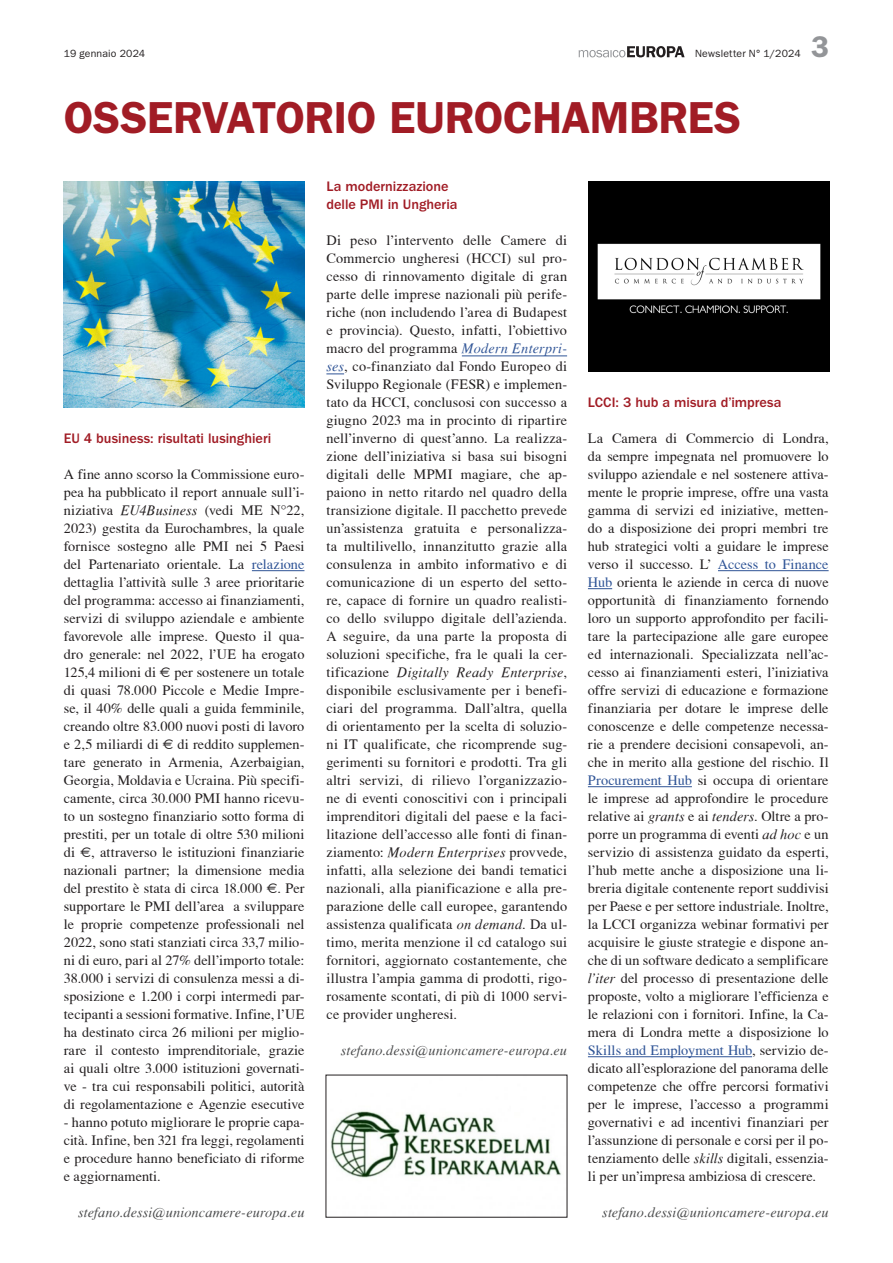
<style>
.page{position:relative;width:893px;height:1263px;background:#fff}
.page>*{position:absolute;margin:0;border:0;box-sizing:border-box;transform-origin:0 0}
.Titel_30{font:600 45px "ITC Franklin Gothic Std";letter-spacing:-.01em;color:#a11c25}
.t1{font:600 30px "ITC Franklin Gothic Std";color:#939598}
.Grundschrift{font:14.25px/18px "T Acc LAD";letter-spacing:.01em;color:#231f20;text-align:justify}
.Autor{font:14.25px "T Acc LAD Italic";letter-spacing:.01em;color:#4b4c4d}
.Zwischentitel{font:500 14.25px/18px "ITC Franklin Gothic Std";color:#a11c25}
.t2{font:10.5px "ITC Franklin Gothic Std";letter-spacing:.015em;color:#231f20}
.s1{font-family:"T Acc LAD Italic"}
.s2{color:#2f5496}
.s3{font-family:"Euro Sans"}
.s4{font-family:"T Acc LAD Italic";color:#2f5496}
</style>
<div class="page">
<svg style="left:579px;top:46px;width:106px;height:11px"></svg>
<hr style="left:462px;top:356px;width:105px;height:1px;background:#2f5496">
<svg style="left:326px;top:374px;width:18px;height:1px"></svg>
<hr style="left:252px;top:570px;width:52px;height:1px;background:#2f5496">
<hr style="left:718px;top:570px;width:111px;height:1px;background:#2f5496">
<svg style="left:588px;top:588px;width:24px;height:1px"></svg>
<hr style="left:588px;top:786px;width:104px;height:1px;background:#2f5496">
<hr style="left:588px;top:1056px;width:164px;height:1px;background:#2f5496">
<img style="left:64px;top:181px;width:241px;height:226px">
<img style="left:331px;top:1111px;width:230px;height:67px">
<div style="left:588px;top:181px;width:241px;height:190px;background:#000"></div>
<img style="left:597px;top:243px;width:224px;height:71px">
<p class="t2" style="left:64px;top:48px;width:83px">19 gennaio 2024</p>
<p class="t2" style="left:695px;top:48px;width:107px">Newsletter N° 1/2024</p>
<h2 class="t1" style="left:811px;top:29px;width:19px">3</h2>
<p class="Titel_30" style="left:64px;top:91px;width:679px">OSSERVATORIO EUROCHAMBRES</p>
<p class="Zwischentitel" style="left:64px;top:429px;width:209px">EU 4 business: risultati lusinghieri</p>
<p class="Grundschrift" style="left:64px;top:465px;width:242px">A fine anno scorso la Commissione euro&shy;pea ha pubblicato il report annuale sull’i&shy;niziativa <span class="s1">EU4Business</span> (vedi ME N°22, 2023) gestita da Eurochambres, la quale fornisce sostegno alle PMI nei 5 Paesi del Partenariato orientale. La <span class="s2">relazione </span>dettaglia l’attività sulle 3 aree prioritarie del programma: accesso ai finanziamenti, servizi di sviluppo aziendale e ambiente favorevole alle imprese. Questo il qua&shy;dro generale: nel 2022, l’UE ha erogato 125,4 milioni di <span class="s3">E</span> per sostenere un totale di quasi 78.000 Piccole e Medie Impre&shy;se, il 40% delle quali a guida femminile, creando oltre 83.000 nuovi posti di lavoro e 2,5 miliardi di <span class="s3">E</span> di reddito supplemen&shy;tare generato in Armenia, Azerbaigian, Georgia, Moldavia e Ucraina. Più specifi&shy;camente, circa 30.000 PMI hanno ricevu&shy;to un sostegno finanziario sotto forma di prestiti, per un totale di oltre 530 milioni di <span class="s3">E</span>, attraverso le istituzioni finanziarie nazionali partner; la dimensione media del prestito è stata di circa 18.000 <span class="s3">E</span>. Per supportare le PMI dell’area a sviluppare le proprie competenze professionali nel 2022, sono stati stanziati circa 33,7 milio&shy;ni di euro, pari al 27% dell’importo totale:<br>38.000 i servizi di consulenza messi a di&shy;sposizione e 1.200 i corpi intermedi par&shy;tecipanti a sessioni formative. Infine, l’UE ha destinato circa 26 milioni per miglio&shy;rare il contesto imprenditoriale, grazie ai quali oltre 3.000 istituzioni governati&shy;ve - tra cui responsabili politici, autorità di regolamentazione e Agenzie esecutive</p>
<p class="Grundschrift" style="left:64px;top:1113px;width:242px">- hanno potuto migliorare le proprie capa&shy;cità. Infine, ben 321 fra leggi, regolamenti e procedure hanno beneficiato di riforme e aggiornamenti.</p>
<p class="Autor" style="left:78px;top:1204px;width:228px">stefano.dessi@unioncamere-europa.eu</p>
<p class="Zwischentitel" style="left:326px;top:177px;width:133px">La modernizzazione delle PMI in Ungheria</p>
<p class="Grundschrift" style="left:326px;top:231px;width:242px">Di peso l’intervento delle Camere di Commercio ungheresi (HCCI) sul pro&shy;cesso di rinnovamento digitale di gran parte delle imprese nazionali più perife&shy;riche (non includendo l’area di Budapest e provincia). Questo, infatti, l’obiettivo macro del programma <span class="s4">Modern Enterpri&shy;ses</span>, co-finanziato dal Fondo Europeo di Sviluppo Regionale (FESR) e implemen&shy;tato da HCCI, conclusosi con successo a giugno 2023 ma in procinto di ripartire nell’inverno di quest’anno. La realizza&shy;zione dell’iniziativa si basa sui bisogni digitali delle MPMI magiare, che ap&shy;paiono in netto ritardo nel quadro della transizione digitale. Il pacchetto prevede un’assistenza gratuita e personalizza&shy;ta multilivello, innanzitutto grazie alla consulenza in ambito informativo e di comunicazione di un esperto del setto&shy;re, capace di fornire un quadro realisti&shy;co dello sviluppo digitale dell’azienda.<br>A seguire, da una parte la proposta di soluzioni specifiche, fra le quali la cer&shy;tificazione <span class="s1">Digitally Ready Enterprise</span>, disponibile esclusivamente per i benefi&shy;ciari del programma. Dall’altra, quella di orientamento per la scelta di soluzio&shy;ni IT qualificate, che ricomprende sug&shy;gerimenti su fornitori e prodotti. Tra gli altri servizi, di rilievo l’organizzazio&shy;ne di eventi conoscitivi con i principali imprenditori digitali del paese e la faci&shy;litazione dell’accesso alle fonti di finan&shy;ziamento: <span class="s1">Modern Enterprises</span> provvede, infatti, alla selezione dei bandi tematici nazionali, alla pianificazione e alla pre&shy;parazione delle call europee, garantendo assistenza qualificata <span class="s1">on demand</span>. Da ul&shy;timo, merita menzione il cd catalogo sui fornitori, aggiornato costantemente, che illustra l’ampia gamma di prodotti, rigo&shy;rosamente scontati, di più di 1000 servi&shy;ce provider ungheresi.</p>
<p class="Autor" style="left:341px;top:1042px;width:228px">stefano.dessi@unioncamere-europa.eu</p>
<p class="Zwischentitel" style="left:588px;top:393px;width:195px">LCCI: 3 hub a misura d’impresa</p>
<p class="Grundschrift" style="left:588px;top:429px;width:242px">La Camera di Commercio di Londra, da sempre impegnata nel promuovere lo sviluppo aziendale e nel sostenere attiva&shy;mente le proprie imprese, offre una vasta gamma di servizi ed iniziative, metten&shy;do a disposizione dei propri membri tre hub strategici volti a guidare le imprese verso il successo. L’ <span class="s2">Access to Finance Hub</span> orienta le aziende in cerca di nuove opportunità di finanziamento fornendo loro un supporto approfondito per facili&shy;tare la partecipazione alle gare europee ed internazionali. Specializzata nell’ac&shy;cesso ai finanziamenti esteri, l’iniziativa offre servizi di educazione e formazione finanziaria per dotare le imprese delle conoscenze e delle competenze necessa&shy;rie a prendere decisioni consapevoli, an&shy;che in merito alla gestione del rischio. Il <span class="s2">Procurement Hub</span> si occupa di orientare le imprese ad approfondire le procedure relative ai <span class="s1">grants</span> e ai <span class="s1">tenders</span>. Oltre a pro&shy;porre un programma di eventi <span class="s1">ad hoc</span> e un servizio di assistenza guidato da esperti, l’hub mette anche a disposizione una li&shy;breria digitale contenente report suddivisi per Paese e per settore industriale. Inoltre, la LCCI organizza webinar formativi per acquisire le giuste strategie e dispone an&shy;che di un software dedicato a semplificare <span class="s1">l’iter</span> del processo di presentazione delle proposte, volto a migliorare l’efficienza e le relazioni con i fornitori. Infine, la Ca&shy;mera di Londra mette a disposizione lo <span class="s2">Skills and Employment Hub</span>, servizio de&shy;dicato all’esplorazione del panorama delle competenze che offre percorsi formativi per le imprese, l’accesso a programmi governativi e ad incentivi finanziari per l’assunzione di personale e corsi per il po&shy;tenziamento delle <span class="s1">skills</span> digitali, essenzia&shy;li per un’impresa ambiziosa di crescere.</p>
<p class="Autor" style="left:602px;top:1204px;width:228px">stefano.dessi@unioncamere-europa.eu</p>
</div>
